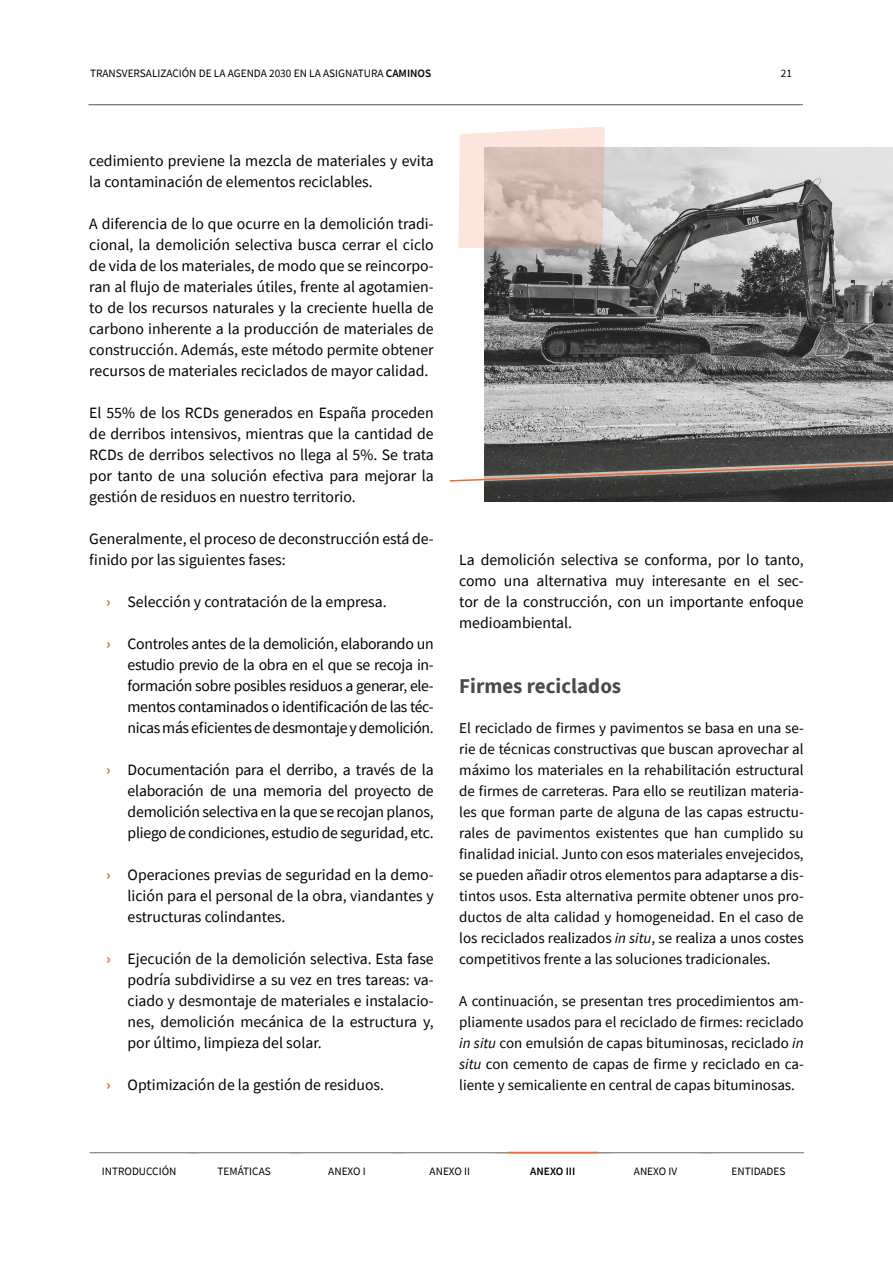
<style>
.page{position:relative;width:893px;height:1263px;background:#fff}
.page>*{position:absolute;margin:0;border:0;box-sizing:border-box;transform-origin:0 0}
.t1{font:700 21px "Source Sans Pro";color:#4a4a49}
.t2{font:15.75px/21px "Source Sans Pro";color:#000;text-align:justify}
.t3{font:15px/21px "Source Sans Pro";color:#000;text-align:justify}
.t4{font:11.25px "Source Sans Pro";color:#000}
.t5{font:600 11.25px "Source Sans Pro";color:#000}
.s1{font-weight:600}
.s2{font-weight:700;color:#ed6a30}
.s3{font-style:italic}
</style>
<div class="page">
<img style="left:484px;top:147px;width:409px;height:355px">
<svg style="left:449px;top:462px;width:444px;height:20px;background:#706661"></svg>
<svg style="left:458px;top:127px;width:147px;height:121px;background:#dfcac0"></svg>
<hr style="left:88px;top:104px;width:715px;height:1px;background:#575756">
<hr style="left:90px;top:1152px;width:714px;height:1px;background:#575756">
<hr style="left:507px;top:1152px;width:91px;height:2px;background:#ed6a30">
<p class="t4" style="left:90px;top:66px;width:343px">TRANSVERSALIZACIÓN DE LA AGENDA 2030 EN LA ASIGNATURA <span class="s1">CAMINOS</span></p>
<p class="t4" style="left:781px;top:66px;width:13px">21</p>
<p class="t2" style="left:89px;top:150px;width:346px">cedimiento previene la mezcla de materiales y evita la contaminación de elementos reciclables.</p>
<p class="t2" style="left:89px;top:213px;width:346px">A diferencia de lo que ocurre en la demolición tradi&shy;cional, la demolición selectiva busca cerrar el ciclo de vida de los materiales, de modo que se reincorpo&shy;ran al flujo de materiales útiles, frente al agotamien&shy;to de los recursos naturales y la creciente huella de carbono inherente a la producción de materiales de construcción. Además, este método permite obtener recursos de materiales reciclados de mayor calidad.</p>
<p class="t2" style="left:89px;top:402px;width:346px">El 55% de los RCDs generados en España proceden de derribos intensivos, mientras que la cantidad de RCDs de derribos selectivos no llega al 5%. Se trata por tanto de una solución efectiva para mejorar la gestión de residuos en nuestro territorio.</p>
<p class="t2" style="left:89px;top:528px;width:346px">Generalmente, el proceso de deconstrucción está de&shy;finido por las siguientes fases:</p>
<p class="t2" style="left:106px;top:591px;width:282px"><span class="s2">›</span> Selección y contratación de la empresa.</p>
<p class="t2" style="left:128px;top:633px;width:308px;text-indent:-21px"><span class="s2">›</span> Controles antes de la demolición, elaborando un estudio previo de la obra en el que se recoja in&shy;formación sobre posibles residuos a generar, ele&shy;mentos contaminados o identificación de las téc&shy;nicas más eficientes de desmontaje y demolición.</p>
<p class="t2" style="left:128px;top:759px;width:308px;text-indent:-21px"><span class="s2">›</span> Documentación para el derribo, a través de la elaboración de una memoria del proyecto de demolición selectiva en la que se recojan planos, pliego de condiciones, estudio de seguridad, etc.</p>
<p class="t2" style="left:128px;top:864px;width:308px;text-indent:-21px"><span class="s2">›</span> Operaciones previas de seguridad en la demo&shy;lición para el personal de la obra, viandantes y estructuras colindantes.</p>
<p class="t2" style="left:128px;top:948px;width:308px;text-indent:-21px"><span class="s2">›</span> Ejecución de la demolición selectiva. Esta fase podría subdividirse a su vez en tres tareas: va&shy;ciado y desmontaje de materiales e instalacio&shy;nes, demolición mecánica de la estructura y, por último, limpieza del solar.</p>
<p class="t2" style="left:106px;top:1074px;width:279px"><span class="s2">›</span> Optimización de la gestión de residuos.</p>
<p class="t2" style="left:459px;top:549px;width:346px">La demolición selectiva se conforma, por lo tanto, como una alternativa muy interesante en el sec&shy;tor de la construcción, con un importante enfoque medioambiental.</p>
<h1 class="t1" style="left:459px;top:672px;width:163px">Firmes reciclados</h1>
<p class="t3" style="left:459px;top:717px;width:346px">El reciclado de firmes y pavimentos se basa en una se&shy;rie de técnicas constructivas que buscan aprovechar al máximo los materiales en la rehabilitación estructural de firmes de carreteras. Para ello se reutilizan materia&shy;les que forman parte de alguna de las capas estructu&shy;rales de pavimentos existentes que han cumplido su finalidad inicial. Junto con esos materiales envejecidos, se pueden añadir otros elementos para adaptarse a dis&shy;tintos usos. Esta alternativa permite obtener unos pro&shy;ductos de alta calidad y homogeneidad. En el caso de los reciclados realizados <span class="s3">in situ</span>, se realiza a unos costes competitivos frente a las soluciones tradicionales.</p>
<p class="t3" style="left:459px;top:990px;width:346px">A continuación, se presentan tres procedimientos am&shy;pliamente usados para el reciclado de firmes: reciclado <span class="s3">in situ</span> con emulsión de capas bituminosas, reciclado <span class="s3">in situ</span> con cemento de capas de firme y reciclado en ca&shy;liente y semicaliente en central de capas bituminosas.</p>
<p class="t4" style="left:102px;top:1164px;width:76px">INTRODUCCIÓN</p>
<p class="t4" style="left:218px;top:1164px;width:55px">TEMÁTICAS</p>
<p class="t4" style="left:328px;top:1164px;width:39px">ANEXO I</p>
<p class="t4" style="left:430px;top:1164px;width:42px">ANEXO II</p>
<p class="t5" style="left:530px;top:1164px;width:46px">ANEXO III</p>
<p class="t4" style="left:634px;top:1164px;width:45px">ANEXO IV</p>
<p class="t4" style="left:731px;top:1164px;width:55px">ENTIDADES</p>
</div>
